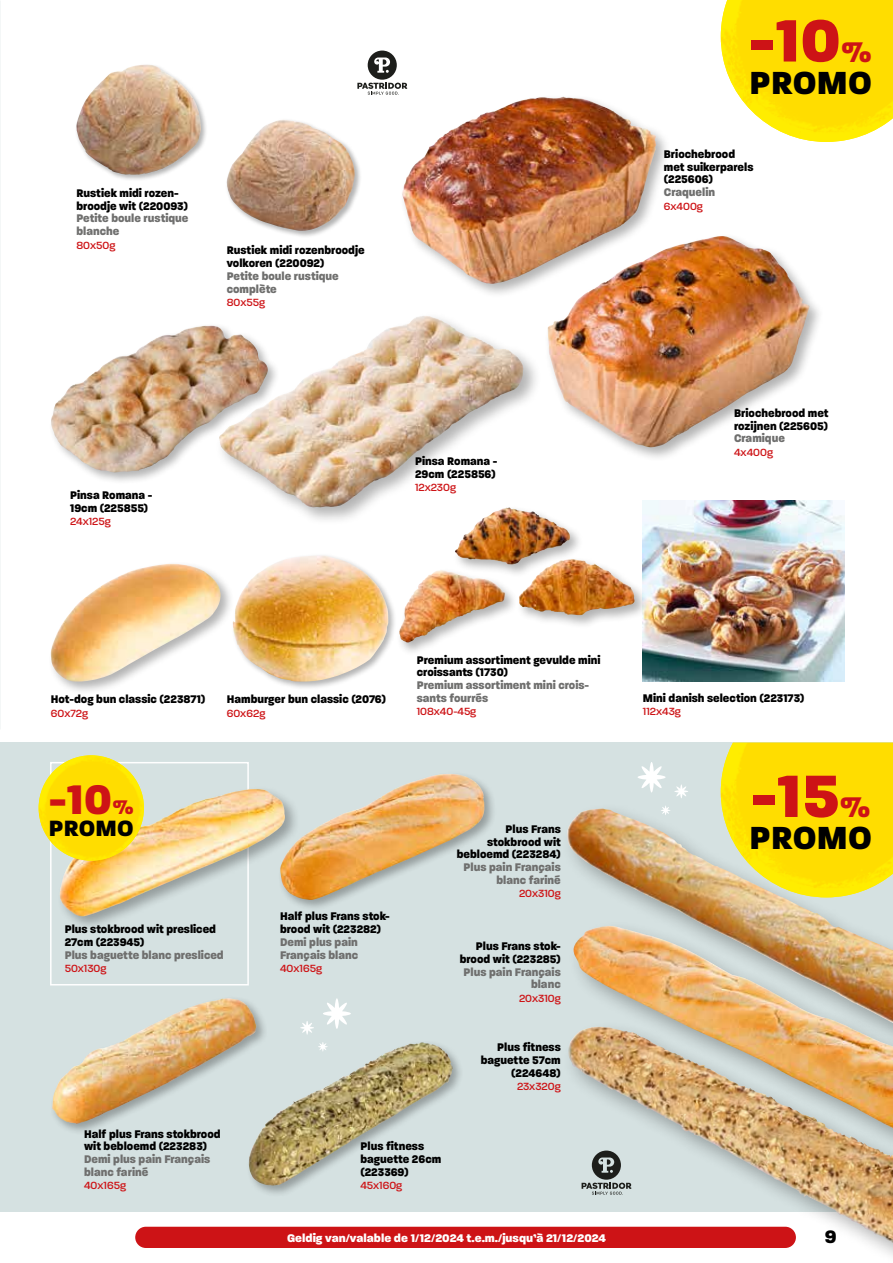
<style>
.page{position:relative;width:893px;height:1263px;background:#fff}
.page>*{position:absolute;margin:0;border:0;box-sizing:border-box;transform-origin:0 0}
.t1{font:800 64.5px "Paralucent";color:#cd1316}
.t2{font:800 44.7px "Paralucent";color:#cd1316}
.t3{font:800 34.5px "Paralucent";letter-spacing:.01em;color:#000}
.t4{font:800 23.85px "Paralucent";letter-spacing:.01em;color:#000}
.t5{font:800 19.5px "Paralucent";color:#000}
.t6{font:800 12px/12.8px "Paralucent";color:#000;scale:.95 1}
.t7{font:800 12px/12.8px "Paralucent";color:#6f6f6e;scale:.95 1}
.t8{font:800 12px "Paralucent";color:#fff}
.t9{font:500 11.25px "Paralucent";color:#cd1316}
.s1{font-size:30.75px}
.s2{font-size:21.3px}
</style>
<div class="page">
<div style="left:135px;top:1227px;width:661px;height:21px;background:#cd1316;border-radius:11px"></div>
<div style="left:0;top:743px;width:893px;height:469px;background:#d5e1e1"></div>
<img style="left:643px;top:500px;width:202px;height:181px">
<div style="left:75px;top:63px;width:133px;height:119px;background:#000;opacity:.3"></div>
<img style="left:75px;top:65px;width:126px;height:110px">
<div style="left:225px;top:118px;width:137px;height:120px;background:#000;opacity:.3"></div>
<img style="left:225px;top:120px;width:131px;height:111px">
<div style="left:277px;top:771px;width:220px;height:141px;background:#000;opacity:.3"></div>
<img style="left:280px;top:774px;width:204px;height:126px">
<div style="left:49px;top:995px;width:219px;height:141px;background:#000;opacity:.3"></div>
<img style="left:52px;top:998px;width:204px;height:126px">
<img style="left:567px;top:808px;width:268px;height:112px">
<div style="left:567px;top:920px;width:326px;height:268px;background:#000;opacity:.3"></div>
<img style="left:574px;top:926px;width:319px;height:94px">
<div style="left:562px;top:1020px;width:331px;height:243px;background:#000;opacity:.3"></div>
<img style="left:568px;top:1027px;width:325px;height:216px">
<div style="left:246px;top:1040px;width:219px;height:158px;background:#000;opacity:.3"></div>
<img style="left:249px;top:1042px;width:173px;height:121px">
<div style="left:396px;top:505px;width:252px;height:151px;background:#000;opacity:.3"></div>
<img style="left:455px;top:507px;width:115px;height:57px">
<div style="left:48px;top:322px;width:233px;height:163px;background:#000;opacity:.3"></div>
<img style="left:50px;top:326px;width:165px;height:147px">
<div style="left:215px;top:311px;width:326px;height:215px;background:#000;opacity:.3"></div>
<img style="left:219px;top:316px;width:202px;height:192px">
<div style="left:398px;top:93px;width:273px;height:206px;background:#000;opacity:.3"></div>
<img style="left:401px;top:96px;width:255px;height:189px">
<img style="left:721px;top:0;width:172px;height:142px">
<img style="left:721px;top:743px;width:172px;height:154px">
<div style="left:544px;top:232px;width:281px;height:230px;background:#000;opacity:.3"></div>
<img style="left:547px;top:236px;width:264px;height:211px">
<svg style="left:357px;top:51px;width:50px;height:44px"></svg>
<svg style="left:582px;top:1150px;width:49px;height:45px"></svg>
<div style="left:47px;top:560px;width:187px;height:135px;background:#000;opacity:.3"></div>
<img style="left:51px;top:564px;width:171px;height:118px">
<div style="left:231px;top:553px;width:166px;height:138px;background:#000;opacity:.3"></div>
<img style="left:233px;top:555px;width:155px;height:127px">
<svg style="left:300px;top:1021px;width:14px;height:14px"></svg>
<svg style="left:318px;top:1042px;width:10px;height:9px"></svg>
<svg style="left:323px;top:998px;width:28px;height:31px"></svg>
<svg style="left:674px;top:784px;width:14px;height:14px"></svg>
<svg style="left:661px;top:806px;width:9px;height:9px"></svg>
<svg style="left:638px;top:762px;width:28px;height:30px"></svg>
<div style="left:50px;top:762px;width:199px;height:223px;border:2px solid #fff"></div>
<div style="left:56px;top:785px;width:244px;height:147px;background:#000;opacity:.3"></div>
<img style="left:60px;top:789px;width:225px;height:127px">
<img style="left:39px;top:755px;width:105px;height:106px;border-radius:53px">
<p class="t6" style="left:76px;top:187px;width:119px">Rustiek midi rozen&shy;broodje wit (220093)</p>
<p class="t7" style="left:76px;top:212px;width:119px">Petite boule rustique blanche</p>
<p class="t9" style="left:76px;top:238px;width:40px">80x50g</p>
<p class="t6" style="left:227px;top:244px;width:147px">Rustiek midi rozenbroodje volkoren (220092)</p>
<p class="t7" style="left:227px;top:269px;width:119px">Petite boule rustique complète</p>
<p class="t9" style="left:227px;top:296px;width:40px">80x55g</p>
<p class="t6" style="left:70px;top:489px;width:88px">Pinsa Romana -<br>19cm (225855)</p>
<p class="t9" style="left:70px;top:515px;width:42px">24x125g</p>
<p class="t6" style="left:415px;top:455px;width:88px">Pinsa Romana -<br>29cm (225856)</p>
<p class="t9" style="left:415px;top:481px;width:42px">12x230g</p>
<h1 class="t1" style="left:749px;top:2px;width:124px">-10<span class="s1">%</span></h1>
<h3 class="t3" style="left:749px;top:61px;width:124px">PROMO</h3>
<p class="t6" style="left:664px;top:148px;width:96px">Briochebrood met suikerparels (225606)</p>
<p class="t7" style="left:664px;top:186px;width:55px">Craquelin</p>
<p class="t9" style="left:664px;top:199px;width:41px">6x400g</p>
<p class="t6" style="left:734px;top:407px;width:101px">Briochebrood met rozijnen (225605)</p>
<p class="t7" style="left:734px;top:432px;width:55px">Cramique</p>
<p class="t9" style="left:734px;top:445px;width:41px">4x400g</p>
<p class="t6" style="left:51px;top:693px;width:164px">Hot-dog bun classic (223871)</p>
<p class="t9" style="left:51px;top:706px;width:39px">60x72g</p>
<p class="t6" style="left:227px;top:693px;width:169px">Hamburger bun classic (2076)</p>
<p class="t9" style="left:227px;top:706px;width:40px">60x62g</p>
<h2 class="t2" style="left:49px;top:772px;width:86px">-10<span class="s2">%</span></h2>
<h3 class="t4" style="left:49px;top:814px;width:86px">PROMO</h3>
<p class="t6" style="left:65px;top:923px;width:161px">Plus stokbrood wit presliced<br>27cm (223945)</p>
<p class="t7" style="left:65px;top:948px;width:169px">Plus baguette blanc presliced</p>
<p class="t9" style="left:65px;top:962px;width:43px">50x130g</p>
<p class="t6" style="left:280px;top:910px;width:117px">Half plus Frans stok&shy;brood wit (223282)</p>
<p class="t7" style="left:280px;top:935px;width:84px">Demi plus pain<br>Français blanc</p>
<p class="t9" style="left:280px;top:962px;width:43px">40x165g</p>
<p class="t6" style="left:417px;top:653px;width:195px">Premium assortiment gevulde mini croissants (1730)</p>
<p class="t7" style="left:417px;top:679px;width:183px">Premium assortiment mini crois&shy;sants fourrés</p>
<p class="t9" style="left:417px;top:705px;width:61px">108x40-45g</p>
<p class="t6" style="left:457px;top:823px;width:111px;text-align:right">Plus Frans stokbrood wit bebloemd (223284)</p>
<p class="t7" style="left:464px;top:861px;width:104px;text-align:right">Plus pain Français blanc fariné</p>
<p class="t9" style="left:519px;top:887px;width:43px">20x310g</p>
<p class="t6" style="left:460px;top:940px;width:108px;text-align:right">Plus Frans stok&shy;brood wit (223285)</p>
<p class="t7" style="left:464px;top:965px;width:104px;text-align:right">Plus pain Français blanc</p>
<p class="t9" style="left:519px;top:991px;width:43px">20x310g</p>
<p class="t6" style="left:481px;top:1041px;width:86px;text-align:right">Plus fitness baguette 57cm (224648)</p>
<p class="t9" style="left:517px;top:1080px;width:45px">23x320g</p>
<p class="t6" style="left:84px;top:1127px;width:145px">Half plus Frans stokbrood wit bebloemd (223283)</p>
<p class="t7" style="left:84px;top:1153px;width:134px">Demi plus pain Français blanc fariné</p>
<p class="t9" style="left:84px;top:1179px;width:43px">40x165g</p>
<p class="t6" style="left:360px;top:1140px;width:87px">Plus fitness baguette 26cm (223369)</p>
<p class="t9" style="left:360px;top:1179px;width:43px">45x160g</p>
<p class="t6" style="left:643px;top:692px;width:172px">Mini danish selection (223173)</p>
<p class="t9" style="left:643px;top:705px;width:40px">112x43g</p>
<h1 class="t1" style="left:751px;top:757px;width:121px">-15<span class="s1">%</span></h1>
<h3 class="t3" style="left:749px;top:817px;width:124px">PROMO</h3>
<p class="t8" style="left:287px;top:1231px;width:320px">Geldig van/valable de 1/12/2024 t.e.m./jusqu’à 21/12/2024</p>
<h3 class="t5" style="left:825px;top:1225px;width:13px">9</h3>
</div>
